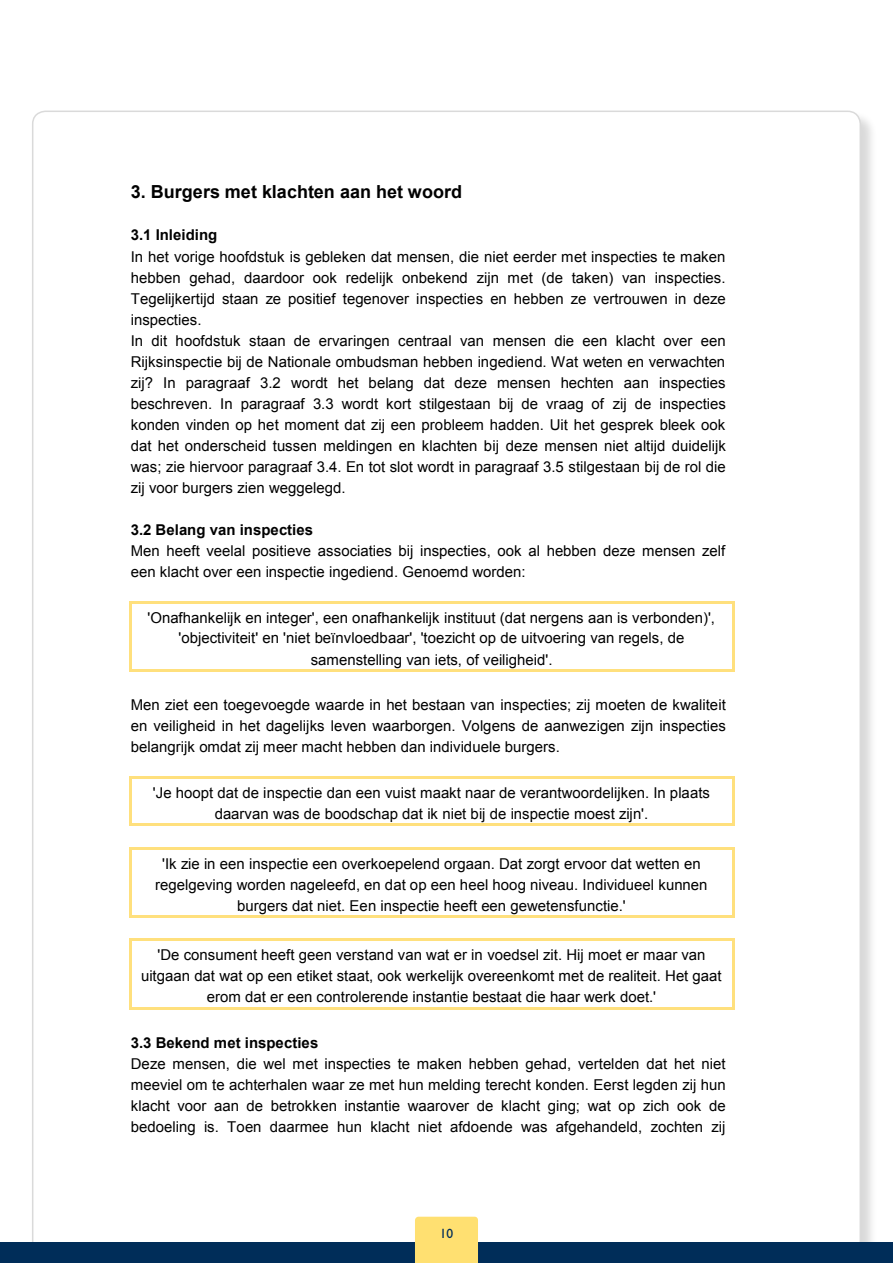
<style>
.page{position:relative;width:893px;height:1263px;background:#fff}
.page>*{position:absolute;margin:0;border:0;box-sizing:border-box;transform-origin:0 0}
.t1{font:700 18px "Arial";color:#000}
.t2{font:15px/21px "Arial";color:#000;text-align:center}
.t3{font:700 15px "Arial";color:#000}
.t4{font:13.5px "Gill Sans Std";color:#002d59}
</style>
<div class="page">
<div style="left:0;top:1242px;width:893px;height:21px;background:#002d59"></div>
<div style="left:415px;top:1217px;width:63px;height:46px;background:#ffe071"></div>
<hr style="left:131px;top:601px;width:601px;height:2px;background:#ffe07d">
<hr style="left:129px;top:603px;width:2px;height:23px;background:#ffe07d">
<hr style="left:732px;top:603px;width:2px;height:23px;background:#ffe07d">
<hr style="left:129px;top:626px;width:2px;height:21px;background:#ffe07d">
<hr style="left:732px;top:626px;width:2px;height:21px;background:#ffe07d">
<hr style="left:131px;top:669px;width:601px;height:2px;background:#ffe07d">
<hr style="left:129px;top:647px;width:2px;height:22px;background:#ffe07d">
<hr style="left:732px;top:647px;width:2px;height:22px;background:#ffe07d">
<hr style="left:131px;top:776px;width:601px;height:3px;background:#ffe07d">
<hr style="left:129px;top:779px;width:2px;height:22px;background:#ffe07d">
<hr style="left:732px;top:779px;width:2px;height:22px;background:#ffe07d">
<hr style="left:131px;top:824px;width:601px;height:2px;background:#ffe07d">
<hr style="left:129px;top:801px;width:2px;height:23px;background:#ffe07d">
<hr style="left:732px;top:801px;width:2px;height:23px;background:#ffe07d">
<hr style="left:131px;top:847px;width:601px;height:2px;background:#ffe07d">
<hr style="left:129px;top:849px;width:2px;height:23px;background:#ffe07d">
<hr style="left:732px;top:849px;width:2px;height:23px;background:#ffe07d">
<hr style="left:129px;top:872px;width:2px;height:21px;background:#ffe07d">
<hr style="left:732px;top:872px;width:2px;height:21px;background:#ffe07d">
<hr style="left:131px;top:915px;width:601px;height:3px;background:#ffe07d">
<hr style="left:129px;top:893px;width:2px;height:22px;background:#ffe07d">
<hr style="left:732px;top:893px;width:2px;height:22px;background:#ffe07d">
<hr style="left:131px;top:938px;width:601px;height:3px;background:#ffe07d">
<hr style="left:129px;top:941px;width:2px;height:22px;background:#ffe07d">
<hr style="left:732px;top:941px;width:2px;height:22px;background:#ffe07d">
<hr style="left:129px;top:963px;width:2px;height:21px;background:#ffe07d">
<hr style="left:732px;top:963px;width:2px;height:21px;background:#ffe07d">
<hr style="left:131px;top:1007px;width:601px;height:2px;background:#ffe07d">
<hr style="left:129px;top:984px;width:2px;height:23px;background:#ffe07d">
<hr style="left:732px;top:984px;width:2px;height:23px;background:#ffe07d">
<p class="t1" style="left:131px;top:180px;width:333px">3. Burgers met klachten aan het woord</p>
<p class="t3" style="left:131px;top:225px;width:88px">3.1 Inleiding</p>
<p class="t2" style="left:131px;top:246px;width:597px;text-align:left">In het vorige hoofdstuk is gebleken dat mensen, die niet eerder met inspecties te maken hebben gehad, daardoor ook redelijk onbekend zijn met (de taken) van inspecties.<br>Tegelijkertijd staan ze positief tegenover inspecties en hebben ze vertrouwen in deze inspecties.<br>In dit hoofdstuk staan de ervaringen centraal van mensen die een klacht over een Rijksinspectie bij de Nationale ombudsman hebben ingediend. Wat weten en verwachten zij? In paragraaf 3.2 wordt het belang dat deze mensen hechten aan inspecties beschreven. In paragraaf 3.3 wordt kort stilgestaan bij de vraag of zij de inspecties konden vinden op het moment dat zij een probleem hadden. Uit het gesprek bleek ook dat het onderscheid tussen meldingen en klachten bij deze mensen niet altijd duidelijk was; zie hiervoor paragraaf 3.4. En tot slot wordt in paragraaf 3.5 stilgestaan bij de rol die zij voor burgers zien weggelegd.</p>
<p class="t3" style="left:131px;top:519px;width:184px">3.2 Belang van inspecties</p>
<p class="t2" style="left:131px;top:540px;width:596px;text-align:left">Men heeft veelal positieve associaties bij inspecties, ook al hebben deze mensen zelf een klacht over een inspectie ingediend. Genoemd worden:</p>
<p class="t2" style="left:148px;top:607px;width:569px">'Onafhankelijk en integer', een onafhankelijk instituut (dat nergens aan is verbonden)', 'objectiviteit' en 'niet beïnvloedbaar', 'toezicht op de uitvoering van regels, de samenstelling van iets, of veiligheid'.</p>
<p class="t2" style="left:131px;top:695px;width:597px;text-align:justify">Men ziet een toegevoegde waarde in het bestaan van inspecties; zij moeten de kwaliteit en veiligheid in het dagelijks leven waarborgen. Volgens de aanwezigen zijn inspecties belangrijk omdat zij meer macht hebben dan individuele burgers.</p>
<p class="t2" style="left:153px;top:782px;width:559px">'Je hoopt dat de inspectie dan een vuist maakt naar de verantwoordelijken. In plaats daarvan was de boodschap dat ik niet bij de inspectie moest zijn'.</p>
<p class="t2" style="left:155px;top:853px;width:554px">'Ik zie in een inspectie een overkoepelend orgaan. Dat zorgt ervoor dat wetten en regelgeving worden nageleefd, en dat op een heel hoog niveau. Individueel kunnen burgers dat niet. Een inspectie heeft een gewetensfunctie.'</p>
<p class="t2" style="left:141px;top:944px;width:582px">'De consument heeft geen verstand van wat er in voedsel zit. Hij moet er maar van uitgaan dat wat op een etiket staat, ook werkelijk overeenkomt met de realiteit. Het gaat erom dat er een controlerende instantie bestaat die haar werk doet.'</p>
<p class="t3" style="left:131px;top:1032px;width:189px">3.3 Bekend met inspecties</p>
<p class="t2" style="left:131px;top:1053px;width:597px;text-align:justify">Deze mensen, die wel met inspecties te maken hebben gehad, vertelden dat het niet meeviel om te achterhalen waar ze met hun melding terecht konden. Eerst legden zij hun klacht voor aan de betrokken instantie waarover de klacht ging; wat op zich ook de bedoeling is. Toen daarmee hun klacht niet afdoende was afgehandeld, zochten zij</p>
<p class="t4" style="left:440px;top:1226px;width:15px">10</p>
</div>
